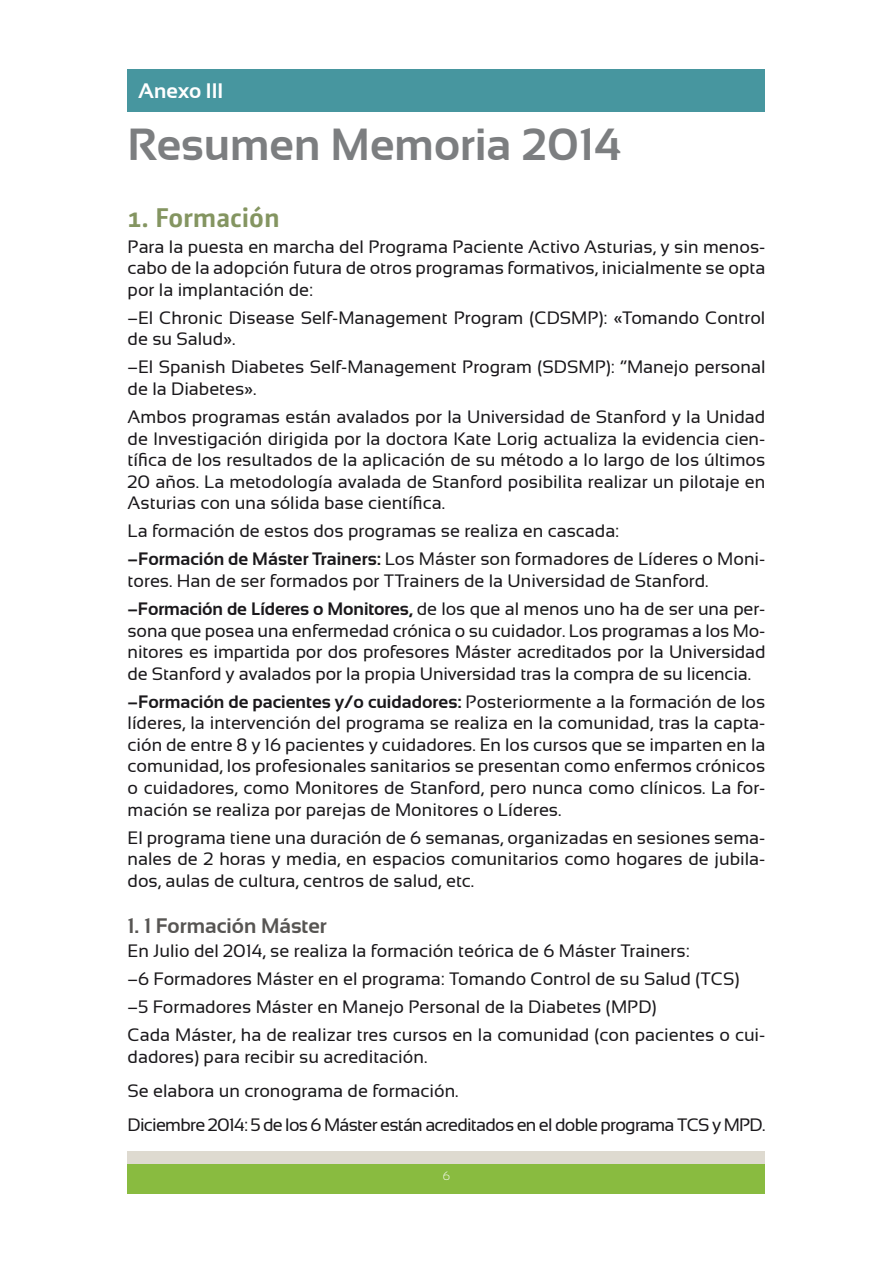
<style>
.page{position:relative;width:893px;height:1263px;background:#fff}
.page>*{position:absolute;margin:0;border:0;box-sizing:border-box;transform-origin:0 0}
.t1{font:700 45px "Sansation";color:#7c7e80}
.t2{font:700 27px "Camingo Dos Pro";color:#849561}
.t3{font:700 21px "Sansation";color:#575553}
.t4{font:700 21px "Sansation";color:#fff}
.t5{font:18px/21.6px "Sansation";color:#1a181b}
.t6{font:300 12px "Sansation";color:#fff}
.s1{font-weight:700}
</style>
<div class="page">
<div style="left:128px;top:1151px;width:637px;height:43px;background:#89bb40"></div>
<div style="left:128px;top:69px;width:637px;height:43px;background:#47969f"></div>
<div style="left:128px;top:1151px;width:637px;height:13px;background:#dedad0"></div>
<p class="t4" style="left:138px;top:79px;width:87px">Anexo III</p>
<h1 class="t1" style="left:128px;top:120px;width:495px">Resumen Memoria 2014</h1>
<h2 class="t2" style="left:128px;top:201px;width:154px">1. Formación</h2>
<p class="t5" style="left:128px;top:236px;width:639px;text-align:justify">Para la puesta en marcha del Programa Paciente Activo Asturias, y sin menos&shy;cabo de la adopción futura de otros programas formativos, inicialmente se opta por la implantación de:</p>
<p class="t5" style="left:128px;top:307px;width:639px">–El Chronic Disease Self-Management Program (CDSMP): «Tomando Control de su Salud».</p>
<p class="t5" style="left:128px;top:356px;width:639px">–El Spanish Diabetes Self-Management Program (SDSMP): “Manejo personal de la Diabetes».</p>
<p class="t5" style="left:128px;top:406px;width:639px;text-align:justify">Ambos programas están avalados por la Universidad de Stanford y la Unidad de Investigación dirigida por la doctora Kate Lorig actualiza la evidencia cien&shy;tífica de los resultados de la aplicación de su método a lo largo de los últimos 20 años. La metodología avalada de Stanford posibilita realizar un pilotaje en Asturias con una sólida base científica.</p>
<p class="t5" style="left:128px;top:517px;width:639px;line-height:27.9px">La formación de estos dos programas se realiza en cascada:<br><span class="s1">–Formación de Máster Trainers:</span> Los Máster son formadores de Líderes o Moni-</p>
<p class="t5" style="left:128px;top:567px;width:639px;line-height:27.9px">tores. Han de ser formados por TTrainers de la Universidad de Stanford. <span class="s1">–Formación de Líderes o Monitores,</span> de los que al menos uno ha de ser una per-</p>
<p class="t5" style="left:128px;top:619px;width:639px;text-align:justify">sona que posea una enfermedad crónica o su cuidador. Los programas a los Mo&shy;nitores es impartida por dos profesores Máster acreditados por la Universidad de Stanford y avalados por la propia Universidad tras la compra de su licencia.</p>
<p class="t5" style="left:128px;top:691px;width:639px;text-align:justify"><span class="s1">–Formación de pacientes y/o cuidadores:</span> Posteriormente a la formación de los líderes, la intervención del programa se realiza en la comunidad, tras la capta&shy;ción de entre 8 y 16 pacientes y cuidadores. En los cursos que se imparten en la comunidad, los profesionales sanitarios se presentan como enfermos crónicos o cuidadores, como Monitores de Stanford, pero nunca como clínicos. La for&shy;mación se realiza por parejas de Monitores o Líderes.</p>
<p class="t5" style="left:128px;top:827px;width:639px;text-align:justify">El programa tiene una duración de 6 semanas, organizadas en sesiones sema&shy;nales de 2 horas y media, en espacios comunitarios como hogares de jubila&shy;dos, aulas de cultura, centros de salud, etc.</p>
<p class="t3" style="left:128px;top:914px;width:201px">1. 1 Formación Máster</p>
<p class="t5" style="left:128px;top:937px;width:639px;line-height:27.9px">En Julio del 2014, se realiza la formación teórica de 6 Máster Trainers:<br>–6 Formadores Máster en el programa: Tomando Control de su Salud (TCS)<br>–5 Formadores Máster en Manejo Personal de la Diabetes (MPD)<br>Cada Máster, ha de realizar tres cursos en la comunidad (con pacientes o cui-</p>
<p class="t5" style="left:128px;top:1039px;width:639px;line-height:34.3px">dadores) para recibir su acreditación.<br>Se elabora un cronograma de formación.<br>Diciembre 2014: 5 de los 6 Máster están acreditados en el doble programa TCS y MPD.</p>
<p class="t6" style="left:443px;top:1169px;width:9px">6</p>
</div>
